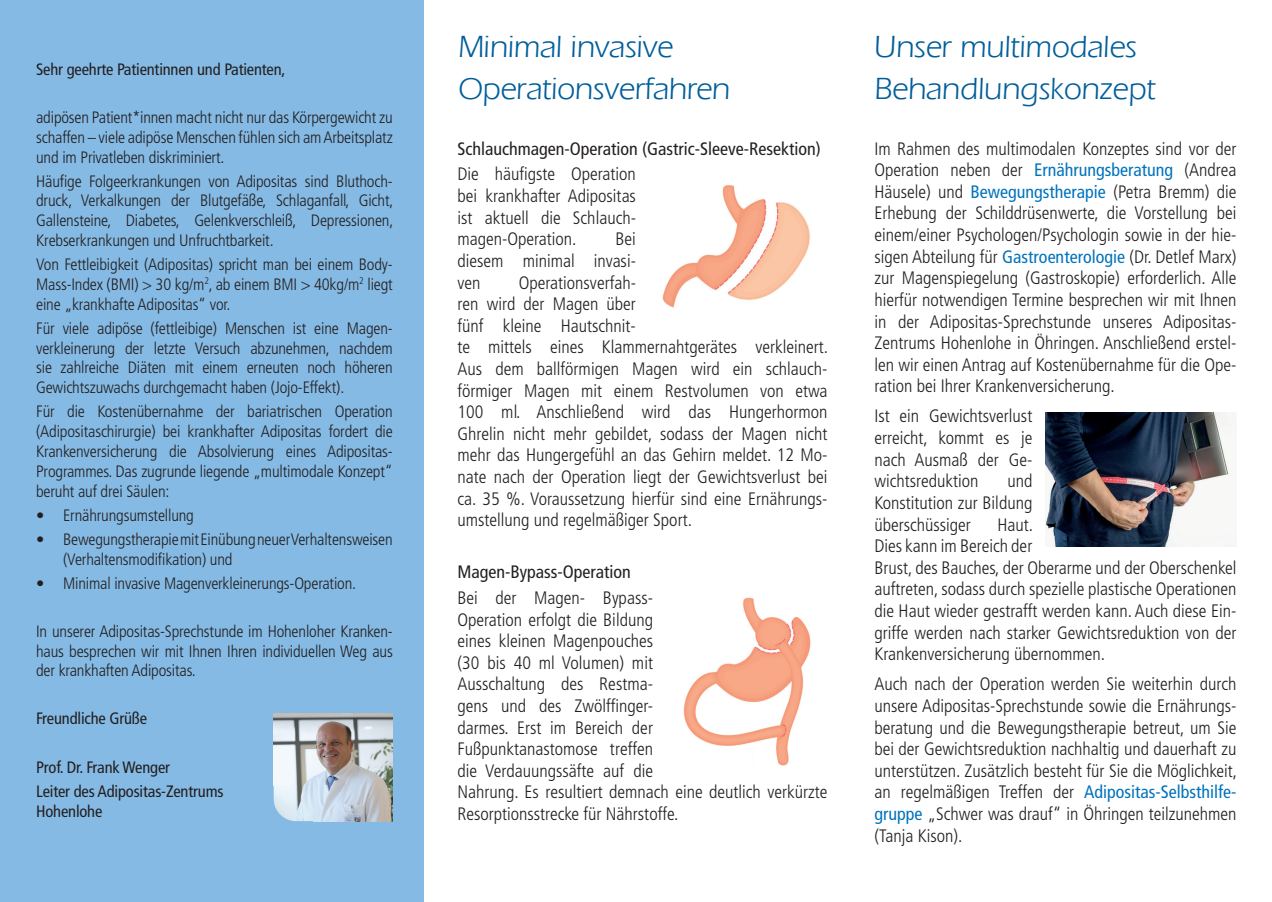
<style>
.page{position:relative;width:1272px;height:902px;background:#fff}
.page>*{position:absolute;margin:0;border:0;box-sizing:border-box;transform-origin:0 0}
.t1{font:31.5px/42px "ITC Eras LT";letter-spacing:-.01em;color:#005e9b}
.t2{font:300 condensed 18px/21.6px "Frutiger LT Pro";color:#231f20;text-align:justify}
.t3{font:condensed 18px "Frutiger LT Pro";color:#231f20}
.t4{font:300 condensed 16.5px/19.8px "Frutiger LT Pro";letter-spacing:-.01em;color:#231f20;text-align:justify}
.t5{font:condensed 16.5px/24px "Frutiger LT Pro";letter-spacing:-.01em;color:#231f20}
.s1{font-weight:400;color:#0073bc}
</style>
<div class="page">
<div style="left:0;top:0;width:424px;height:901px;background:#85bae4"></div>
<img style="left:274px;top:713px;width:119px;height:108px">
<img style="left:1045px;top:412px;width:191px;height:134px">
<img style="left:662px;top:185px;width:148px;height:123px">
<img style="left:683px;top:597px;width:128px;height:168px">
<div style="left:797px;top:156px;width:58px;height:50px;background:#fff"></div>
<div style="left:655px;top:587px;width:57px;height:50px;background:#fff"></div>
<div style="left:660px;top:748px;width:93px;height:29px;background:#fff"></div>
<p class="t5" style="left:36px;top:57px;width:251px">Sehr geehrte Patientinnen und Patienten,</p>
<p class="t4" style="left:36px;top:107px;width:358px">adipösen Patient*innen macht nicht nur das Körpergewicht zu schaffen – viele adipöse Menschen fühlen sich am Arbeitsplatz und im Privatleben diskriminiert.</p>
<p class="t4" style="left:36px;top:171px;width:359px">Häufige Folgeerkrankungen von Adipositas sind Bluthoch&shy;druck, Verkalkungen der Blutgefäße, Schlaganfall, Gicht, Gallensteine, Diabetes, Gelenkverschleiß, Depressionen, Krebserkrankungen und Unfruchtbarkeit.</p>
<p class="t4" style="left:36px;top:255px;width:358px">Von Fettleibigkeit (Adipositas) spricht man bei einem Body-Mass-Index (BMI) &gt; 30 kg/m<sup>2</sup>, ab einem BMI &gt; 40kg/m<sup>2</sup> liegt eine „krankhafte Adipositas“ vor.</p>
<p class="t4" style="left:36px;top:318px;width:358px">Für viele adipöse (fettleibige) Menschen ist eine Magen&shy;verkleinerung der letzte Versuch abzunehmen, nachdem sie zahlreiche Diäten mit einem erneuten noch höheren Gewichtszuwachs durchgemacht haben (Jojo-Effekt).</p>
<p class="t4" style="left:36px;top:402px;width:358px">Für die Kostenübernahme der bariatrischen Operation (Adipositaschirurgie) bei krankhafter Adipositas fordert die Krankenversicherung die Absolvierung eines Adipositas-Programmes. Das zugrunde liegende „multimodale Konzept“ beruht auf drei Säulen:</p>
<p class="t4" style="left:36px;top:505px;width:159px">• Ernährungsumstellung</p>
<p class="t4" style="left:63px;top:529px;width:331px;text-indent:-27px">• Bewegungstherapie mit Einübung neuer Verhaltensweisen (Verhaltensmodifikation) und</p>
<p class="t4" style="left:36px;top:573px;width:321px">• Minimal invasive Magenverkleinerungs-Operation.</p>
<p class="t4" style="left:36px;top:621px;width:358px">In unserer Adipositas-Sprechstunde im Hohenloher Kranken&shy;haus besprechen wir mit Ihnen Ihren individuellen Weg aus der krankhaften Adipositas.</p>
<p class="t5" style="left:36px;top:706px;width:112px">Freundliche Grüße</p>
<p class="t5" style="left:36px;top:755px;width:189px">Prof. Dr. Frank Wenger<br>Leiter des Adipositas-Zentrums</p>
<p class="t5" style="left:36px;top:798px;width:68px">Hohenlohe</p>
<h1 class="t1" style="left:457px;top:26px;width:274px">Minimal invasive<br>Operationsverfahren</h1>
<p class="t3" style="left:457px;top:138px;width:365px">Schlauchmagen-Operation (Gastric-Sleeve-Resektion)</p>
<p class="t2" style="left:457px;top:164px;width:180px">Die häufigste Operation bei krankhafter Adipositas ist aktuell die Schlauch&shy;magen-Operation.</p>
<p class="t2" style="left:457px;top:228px;width:180px;text-indent:158px">Bei diesem minimal invasi&shy;ven</p>
<p class="t2" style="left:457px;top:272px;width:372px;text-align:left;text-indent:61px">Operationsverfah-<br>ren wird der Magen über<br>fünf kleine Hautschnit-<br>te mittels eines Klammernahtgerätes verkleinert.<br>Aus dem ballförmigen Magen wird ein schlauch&shy;förmiger Magen mit einem Restvolumen von etwa 100 ml. Anschließend wird das Hungerhormon Ghrelin nicht mehr gebildet, sodass der Magen nicht mehr das Hungergefühl an das Gehirn meldet. 12 Mo&shy;nate nach der Operation liegt der Gewichtsverlust bei ca. 35 %. Voraussetzung hierfür sind eine Ernährungs&shy;umstellung und regelmäßiger Sport.</p>
<p class="t3" style="left:457px;top:561px;width:175px">Magen-Bypass-Operation</p>
<p class="t2" style="left:457px;top:587px;width:371px;text-align:left">Bei der Magen- Bypass-<br>Operation erfolgt die Bildung<br>eines kleinen Magenpouches<br>(30 bis 40 ml Volumen) mit<br>Ausschaltung des Restma-<br>gens und des Zwölffinger-<br>darmes. Erst im Bereich der<br>Fußpunktanastomose treffen<br>die Verdauungssäfte auf die<br>Nahrung. Es resultiert demnach eine deutlich verkürzte<br>Resorptionsstrecke für Nährstoffe.</p>
<h1 class="t1" style="left:874px;top:26px;width:282px">Unser multimodales<br>Behandlungskonzept</h1>
<p class="t2" style="left:874px;top:138px;width:363px">Im Rahmen des multimodalen Konzeptes sind vor der Operation neben der <span class="s1">Ernährungsberatung</span> (Andrea Häusele) und <span class="s1">Bewegungstherapie</span> (Petra Bremm) die Erhebung der Schilddrüsenwerte, die Vorstellung bei einem/einer Psychologen/Psychologin sowie in der hie&shy;sigen Abteilung für <span class="s1">Gastroenterologie</span> (Dr. Detlef Marx) zur Magenspiegelung (Gastroskopie) erforderlich. Alle hierfür notwendigen Termine besprechen wir mit Ihnen in der Adipositas-Sprechstunde unseres Adipositas-Zentrums Hohenlohe in Öhringen. Anschließend erstel&shy;len wir einen Antrag auf Kostenübernahme für die Ope&shy;ration bei Ihrer Krankenversicherung.</p>
<p class="t2" style="left:874px;top:405px;width:159px">Ist ein Gewichtsverlust erreicht, kommt es je nach Ausmaß der Ge&shy;wichtsreduktion</p>
<p class="t2" style="left:874px;top:470px;width:159px;text-indent:133px">und Konstitution zur Bildung überschüssiger</p>
<p class="t2" style="left:874px;top:513px;width:363px;text-align:left;text-indent:123px">Haut.<br>Dies kann im Bereich der<br>Brust, des Bauches, der Oberarme und der Oberschenkel auftreten, sodass durch spezielle plastische Operationen die Haut wieder gestrafft werden kann. Auch diese Ein&shy;griffe werden nach starker Gewichtsreduktion von der Krankenversicherung übernommen.</p>
<p class="t2" style="left:874px;top:673px;width:364px">Auch nach der Operation werden Sie weiterhin durch unsere Adipositas-Sprechstunde sowie die Ernährungs&shy;beratung und die Bewegungstherapie betreut, um Sie bei der Gewichtsreduktion nachhaltig und dauerhaft zu unterstützen. Zusätzlich besteht für Sie die Möglichkeit, an regelmäßigen Treffen der <span class="s1">Adipositas-Selbsthilfe&shy;gruppe</span> „Schwer was drauf“ in Öhringen teilzunehmen (Tanja Kison).</p>
</div>
